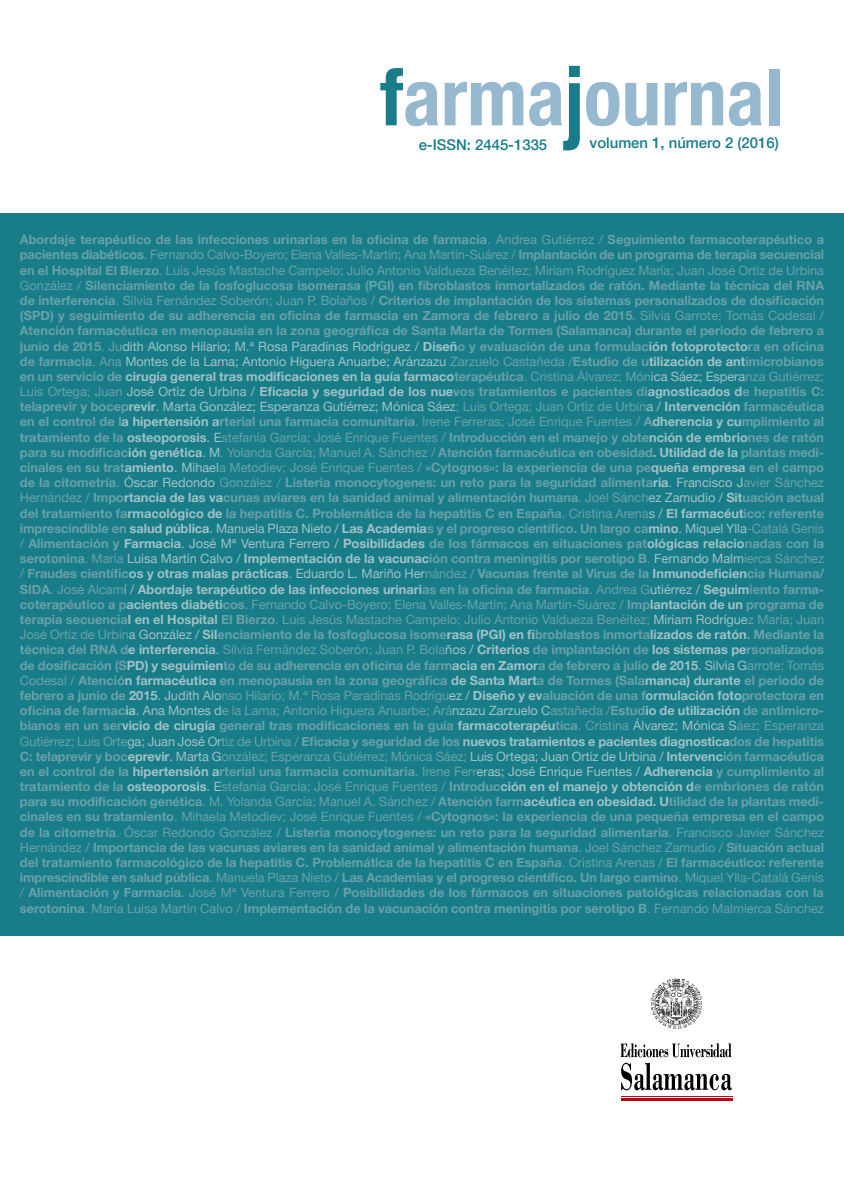
<style>
.page{position:relative;width:844px;height:1191px;background:#fff}
.page>*{position:absolute;margin:0;border:0;box-sizing:border-box;transform-origin:0 0}
.Texto-tabla{font:700 condensed 78.75px "Helvetica Neue";color:#97b9d0}
.Texto-tabla-2{font:500 14.88px "Helvetica Neue";color:#187d88}
.Texto{font:700 12.78px/15.2px "Helvetica Neue";color:#6aa1a9;text-align:justify}
.s1{color:#187d88}
.s2{font-size:94.5px;color:#187d88}
.s3{font-weight:400}
.s4{font-weight:400;color:#a0c2c6}
.s5{color:#a0c2c6}
</style>
<div class="page">
<div style="left:0;top:213px;width:843px;height:723px;background:#187d88"></div>
<svg style="left:620px;top:1043px;width:111px;height:47px"></svg>
<hr style="left:620px;top:1095px;width:112px;height:1px;background:#b80718">
<hr style="left:620px;top:1098px;width:112px;height:2px;background:#b80718">
<svg style="left:651px;top:978px;width:51px;height:51px"></svg>
<p class="Texto-tabla" style="left:379px;top:32px;width:405px"><span class="s1">f</span>arma<span class="s2">j</span>ournal</p>
<p class="Texto-tabla-2" style="left:418px;top:133px;width:130px">e-ISSN: 2445-1335</p>
<p class="Texto-tabla-2" style="left:589px;top:131px;width:191px">volumen 1, número 2 (2016)</p>
<p class="Texto" style="left:20px;top:232px;width:805px">Abordaje terapéutico de las infecciones urinarias en la oficina de farmacia<span class="s3">. Andrea Gutiérrez /</span> Seguimiento farmacoterapéutico a pacientes diabéticos<span class="s3">. Fernando Calvo-Boyero; Elena Valles-Martín; Ana Martín-Suárez /</span> Implantación de un programa de terapia secuencial en el Hospital El Bierzo<span class="s3">. Luis Jesús Mastache Campelo; Julio Antonio Valdueza Benéitez; Miriam Rodríguez María; Juan José Ortiz de Urbina González /</span> Silenciamiento de la fosfoglucosa isomerasa (PGI) en fibroblastos inmortalizados de ratón. Mediante la técnica del RNA de interferencia<span class="s3">. Silvia Fernández Soberón; Juan P. Bolaños /</span> Criterios de implantación de los sistemas personalizados de dosificación (SPD) y seguimiento de su adherencia en oficina de farmacia en Zamora de febrero a julio de 2015<span class="s3">. Silvia Garrote; Tomás Codesal / </span>Atención farmacéutica en menopausia en la zona geográfica de Santa Marta de Tormes (Salamanca) durante el periodo de febrero a junio de 2015<span class="s3">. Ju</span><span class="s4">dith Alonso Hilario; M.ª Rosa Paradinas Rodríguez /</span> <span class="s5">Diseñ</span>o y evaluación de una formulac<span class="s5">ión fotoprotecto</span>ra en oficina de farmacia<span class="s3">. Ana</span> <span class="s4">Montes de la Lama; Antonio Higuera Anuarbe; Aránzazu</span> <span class="s3">Zarzuelo Castañeda /</span>Estudio de u<span class="s5">tilización de ant</span>imicrobianos en un servicio de <span class="s5">cirugía general tras modificaciones en la guía farmaco</span>terapéutica<span class="s3">. Cristina Álvarez; Món</span><span class="s4">ica Sáez; Espera</span><span class="s3">nza Gutiérrez; Luis Ortega; Juan</span> <span class="s4">José Ortiz de Urbina /</span> <span class="s5">Eficacia y seguridad de los nue</span>vos tratamientos e pacientes di<span class="s5">agnosticados d</span>e hepatitis C: telaprevir y bocep<span class="s5">revir</span><span class="s4">. Marta González; Esperanza Gutiérrez; Mónica Sáez</span><span class="s3">; Luis Ortega; Juan Ortiz de Urbin</span><span class="s4">a /</span> <span class="s5">Intervención</span> farmacéutica en el control de l<span class="s5">a hipertensión a</span>rterial una farmacia comunitaria<span class="s3">. Irene Ferreras; José Enrique Fuentes /</span> A<span class="s5">dherencia y cu</span>mplimiento al tratamiento de la <span class="s5">osteoporosis</span><span class="s4">. E</span><span class="s3">stefanía García; José Enrique Fuentes /</span> Introducción en el manejo y obte<span class="s5">nción de embrio</span>nes de ratón para su modificac<span class="s5">ión genética</span><span class="s4">. M</span><span class="s3">. Yolanda García; Manuel A. Sánchez /</span> Atención farmacéutica en obesidad<span class="s5">. Utilidad de la</span> plantas medi&shy;cinales en su trat<span class="s5">amiento</span><span class="s4">. Mihael</span><span class="s3">a Metodiev; José Enrique Fuentes /</span> «Cytognos»: la experiencia de una pe<span class="s5">queña empresa</span> en el campo de la citometría<span class="s3">.</span> <span class="s4">Óscar Redondo</span> <span class="s3">González /</span> Listeria monocytogenes: un reto para la seguridad alimenta<span class="s5">ria</span><span class="s4">. Francisco J</span><span class="s3">avier Sánchez Hernández /</span> Impo<span class="s5">rtancia de las va</span>cunas aviares en la sanidad animal y alimentación humana<span class="s3">. Joel Sánch</span><span class="s4">ez Zamudio /</span> <span class="s5">Sit</span>uación actual del tratamiento fa<span class="s5">rmacológico de</span> la hepatitis C. Problemática de la hepatitis C en España<span class="s3">. Cristina Arena</span><span class="s4">s /</span> <span class="s5">El farmacéut</span>ico: referente imprescindible en <span class="s5">salud pública</span><span class="s4">. Manuela Plaza Nieto /</span> <span class="s5">Las Academia</span>s y el progreso científico. Un largo ca<span class="s5">mino</span><span class="s4">. Miquel Ylla</span><span class="s3">-Catalá Genís /</span> Alimentación y <span class="s5">Farmacia</span><span class="s4">. José Mª Ventura Ferrero /</span> <span class="s5">Posibilidades</span> de los fármacos en situaciones pat<span class="s5">ológicas relacio</span>nadas con la serotonina<span class="s3">. María</span> <span class="s4">Luisa Martín Calvo /</span> <span class="s5">Implementación de la vacunac</span>ión contra meningitis por serotipo B<span class="s3">.</span> <span class="s4">Fernando Malm</span><span class="s3">ierca Sánchez /</span> Fraudes científic<span class="s5">os y otras malas prácticas</span><span class="s4">. Eduardo L. Mariño Her</span><span class="s3">nández /</span> Vacunas frente al Virus de la <span class="s5">Inmunodeficien</span>cia Humana/ SIDA<span class="s3">. José Alcam</span><span class="s4">í /</span> <span class="s5">Abordaje terapéutico de las infecciones urinari</span>as en la oficina de farmacia<span class="s3">. Andrea G</span><span class="s4">utiérrez /</span> <span class="s5">Seguim</span>iento farma&shy;coterapéutico a p<span class="s5">acientes diabéti</span>cos<span class="s3">. Fernando Calvo-Boyero; Elena Valles-Martín; Ana Martín-Suárez /</span> Imp<span class="s5">lantación de un</span> programa de terapia secuencia<span class="s5">l en el Hospital</span> El Bierzo<span class="s3">. Luis Jesús Mastache Campelo; Julio Antonio Valdueza Benéitez;</span> <span class="s4">Miriam Rodrígue</span><span class="s3">z María; Juan José Ortiz de Urbin</span><span class="s4">a González /</span> <span class="s5">Sil</span>enciamiento de la fosfoglucosa isome<span class="s5">rasa (PGI) en fi</span>broblastos inmorta<span class="s5">lizados de ratón</span>. Mediante la técnica del RNA d<span class="s5">e interferencia</span><span class="s4">.</span> <span class="s3">Silvia Fernández Soberón; Juan P. Bola</span><span class="s4">ños /</span> <span class="s5">Criterios</span> de implantación de <span class="s5">los sistemas pe</span>rsonalizados de dosificación (S<span class="s5">PD) y seguimien</span>to de su adherencia en oficina de farm<span class="s5">acia en Zamor</span>a de febrero a julio <span class="s5">de 2015</span><span class="s4">. Silvia G</span><span class="s3">arrote; Tomás Codesal /</span> Atenció<span class="s5">n farmacéutica</span> en menopausia en la zona geográfica <span class="s5">de Santa Mart</span>a de Tormes (Sala<span class="s5">manca) durante</span> el periodo de febrero a junio de <span class="s5">2015</span><span class="s4">. Judith Alo</span><span class="s3">nso Hilario; M.ª Rosa Paradinas Rodrígu</span><span class="s4">ez /</span> <span class="s5">Diseño y ev</span>aluación de una f<span class="s5">ormulación foto</span>protectora en oficina de farmac<span class="s5">ia</span><span class="s4">. Ana Montes d</span><span class="s3">e la Lama; Antonio Higuera Anuarbe; Ará</span><span class="s4">nzazu Zarzuelo C</span><span class="s3">astañeda /</span>Estud<span class="s5">io de utilización</span> de antimicro&shy;bianos en un ser<span class="s5">vicio de cirugía</span> general tras modificaciones en la guía <span class="s5">farmacoterapéu</span>tica<span class="s3">. Cristina</span> <span class="s4">Álvarez; Mónica S</span><span class="s3">áez; Esperanza Gutiérrez; Luis Orte</span><span class="s4">ga; Juan José Or</span><span class="s3">tiz de Urbina /</span> Eficacia y seguridad de los <span class="s5">nuevos tratamientos e pacientes diagnostica</span>dos de hepatitis C: telaprevir y boc<span class="s5">eprevir</span><span class="s4">. Marta G</span><span class="s3">onzález; Esperanza Gutiérrez; Mónica Sáez;</span> <span class="s4">Luis Ortega; Juan Ortiz de Urbina /</span> <span class="s5">Intervenc</span>ión farmacéutica en el control de la <span class="s5">hipertensión a</span>rterial una farmacia comunitaria<span class="s3">. Irene Ferr</span><span class="s4">eras; José Enrique Fuentes /</span> <span class="s5">Adherencia</span> y cumplimiento al tratamiento de la <span class="s5">osteoporosis</span><span class="s4">. E</span><span class="s3">stefanía García; José Enrique Fuentes /</span> Introduc<span class="s5">ción en el manejo y obtención d</span>e embriones de ratón para su modificación genética<span class="s3">. M. Yolanda García; Manuel A. Sánchez /</span> Atención farm<span class="s5">acéutica en obesidad. U</span>tilidad de la plantas medi&shy;cinales en su tratamiento<span class="s3">. Mihaela Metodiev; José Enrique Fuentes /</span> «Cytognos»: la experiencia de una pequeña empresa en el campo de la citometría<span class="s3">. Óscar Redondo González /</span> Listeria monocytogenes: un reto para la seguridad alimentaria<span class="s3">. Francisco Javier Sánchez Hernández /</span> Importancia de las vacunas aviares en la sanidad animal y alimentación humana<span class="s3">. Joel Sánchez Zamudio /</span> Situación actual del tratamiento farmacológico de la hepatitis C. Problemática de la hepatitis C en España<span class="s3">. Cristina Arenas /</span> El farmacéutico: referente imprescindible en salud pública<span class="s3">. Manuela Plaza Nieto /</span> Las Academias y el progreso científico. Un largo camino<span class="s3">. Miquel Ylla-Catalá Genís /</span> Alimentación y Farmacia<span class="s3">. José Mª Ventura Ferrero /</span> Posibilidades de los fármacos en situaciones patológicas relacionadas con la serotonina<span class="s3">. María Luisa Martín Calvo /</span> Implementación de la vacunación contra meningitis por serotipo B<span class="s3">. Fernando Malmierca Sánchez</span></p>
</div>
